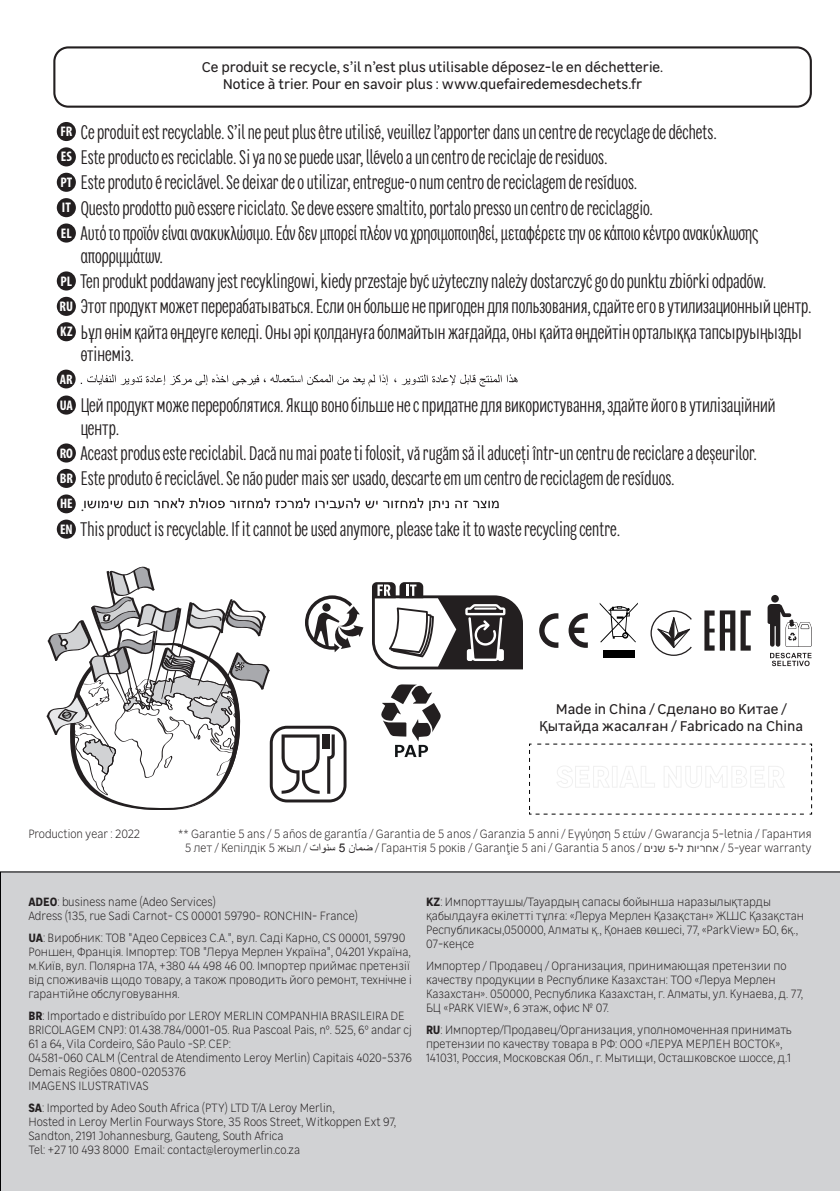
<style>
.page{position:relative;width:840px;height:1191px;background:#fff}
.page>*{position:absolute;margin:0;border:0;box-sizing:border-box;transform-origin:0 0}
.t1{font:19.8px/25.4px "Leroy Merlin Sans Condensed";color:#231f20}
.t2{font:14px/17px "Leroy Merlin Sans";color:#231f20;text-align:center}
.t3{font:700 condensed 14px/25.4px "Myriad Pro";color:#fff;text-align:justify}
.t4{font:700 condensed 13.8px "Myriad Pro";color:#fff}
.t5{font:300 12px/14px "Leroy Merlin Sans";color:#231f20;scale:.94 1}
.s1{font-family:"Arial";font-weight:400}
.s2{font-family:"Arial Hebrew"}
.s3{font-weight:700}
</style>
<div class="page">
<div style="left:0;top:871px;width:839px;height:320px;background:#d1d2d4"></div>
<div style="left:53px;top:46px;width:758px;height:62px;border:2px solid #231f20;border-radius:14px"></div>
<svg style="left:394px;top:374px;width:123px;height:13px"></svg>
<svg style="left:81px;top:374px;width:306px;height:13px"></svg>
<svg style="left:84px;top:498px;width:414px;height:13px"></svg>
<div style="left:57px;top:122px;width:19px;height:19px;background:#231f20;border-radius:50%"></div>
<div style="left:57px;top:147px;width:19px;height:19px;background:#231f20;border-radius:50%"></div>
<div style="left:57px;top:173px;width:19px;height:19px;background:#231f20;border-radius:50%"></div>
<div style="left:57px;top:198px;width:19px;height:19px;background:#231f20;border-radius:50%"></div>
<div style="left:57px;top:223px;width:19px;height:19px;background:#231f20;border-radius:50%"></div>
<div style="left:57px;top:271px;width:19px;height:19px;background:#231f20;border-radius:50%"></div>
<div style="left:57px;top:297px;width:19px;height:19px;background:#231f20;border-radius:50%"></div>
<div style="left:57px;top:322px;width:19px;height:19px;background:#231f20;border-radius:50%"></div>
<div style="left:57px;top:369px;width:19px;height:19px;background:#231f20;border-radius:50%"></div>
<div style="left:57px;top:395px;width:19px;height:19px;background:#231f20;border-radius:50%"></div>
<div style="left:57px;top:443px;width:19px;height:19px;background:#231f20;border-radius:50%"></div>
<div style="left:57px;top:469px;width:19px;height:19px;background:#231f20;border-radius:50%"></div>
<div style="left:57px;top:494px;width:19px;height:19px;background:#231f20;border-radius:50%"></div>
<div style="left:57px;top:519px;width:19px;height:19px;background:#231f20;border-radius:50%"></div>
<svg style="left:46px;top:566px;width:766px;height:249px"></svg>
<p class="t2" style="left:202px;top:58px;width:462px">Ce produit se recycle, s’il n’est plus utilisable déposez-le en déchetterie.<br>Notice à trier. Pour en savoir plus : www.quefairedemesdechets.fr</p>
<p class="t1" style="left:80px;top:118px;width:679px">Ce produit est recyclable. S’il ne peut plus être utilisé, veuillez l’apporter dans un centre de recyclage de déchets.<br>Este producto es reciclable. Si ya no se puede usar, llévelo a un centro de reciclaje de residuos.<br>Este produto é reciclável. Se deixar de o utilizar, entregue-o num centro de reciclagem de resíduos.<br>Questo prodotto può essere riciclato. Se deve essere smaltito, portalo presso un centro de reciclaggio.<br>Αυτό το προϊόν είναι ανακυκλώσιμο. Εάν δεν μπορεί πλέον να χρησιμοποιηθεί, μεταφέρετε την οε κάποιο κέντρο ανακύκλωσης</p>
<p class="t1" style="left:80px;top:242px;width:732px">απορριμμάτων.<br>Ten produkt poddawany jest recyklingowi, kiedy przestaje być użyteczny należy dostarczyć go do punktu zbiórki odpadów.<br>Этот продукт может перерабатываться. Если он больше не пригоден для пользования, сдайте его в утилизационный центр.<br>Ьұл өнім қайта өңдеуге келеді. Оны әрі қолдануға болмайтын жағдайда, оны қайта өңдейтін орталыққа тапсыруыңызды</p>
<h1 class="t1" style="left:81px;top:341px;width:55px">өтінеміз.</h1>
<h1 class="t1" style="left:81px;top:393px;width:695px;line-height:22.6px">Цей продукт може перероблятися. Якщо воно більше не с придатне для використування, здайте його в утилізаційний центр.</h1>
<p class="t1" style="left:80px;top:440px;width:678px">Aceast produs este reciclabil. Dacă nu mai poate ti folosit, vă rugăm să il aduceţi într-un centru de reciclare a deşeurilor.<br>Este produto é reciclável. Se não puder mais ser usado, descarte em um centro de reciclagem de resíduos.<br>.<br>This product is recyclable. If it cannot be used anymore, please take it to waste recycling centre.</p>
<p class="t3" style="left:60px;top:118px;width:14px">FR ES PT IT EL</p>
<p class="t3" style="left:60px;top:268px;width:15px">PL RU KZ</p>
<p class="t4" style="left:60px;top:370px;width:14px">AR</p>
<p class="t3" style="left:60px;top:392px;width:15px">UA</p>
<p class="t3" style="left:60px;top:440px;width:15px">RO<br>BR</p>
<p class="t4" style="left:60px;top:495px;width:14px">HE</p>
<p class="t3" style="left:60px;top:516px;width:14px">EN</p>
<p class="t2" style="left:538px;top:700px;width:266px">Made in China / Сделано во Китае /<br>Қытайда жасалған / Fabricado na China</p>
<p class="t5" style="left:28px;top:826px;width:120px">Production year : 2022</p>
<p class="t5" style="left:178px;top:826px;width:674px;text-align:center">** Garantie 5 ans / 5 años de garantía / Garantia de 5 anos / Garanzia 5 anni / Εγγύηση 5 ετών / Gwarancja 5-letnia / Гарантия<br>5 лет / Кепілдік 5 жыл / <span class="s1">ت سنوا 5 ضمان</span> / Гарантія 5 років / Garanţie 5 ani / Garantia 5 anos / <span class="s2">שנ ים 5-ל ת אחר י ו</span> / 5-year warranty</p>
<p class="t5" style="left:28px;top:894px;width:352px"><span class="s3">ADEO</span>: business name (Adeo Services)<br>Adress (135, rue Sadi Carnot- CS 00001 59790- RONCHIN- France)</p>
<p class="t5" style="left:28px;top:930px;width:409px"><span class="s3">UA</span>: Виробник: ТОВ "Адео Сервісез С.А.", вул. Саді Карно, СS 00001, 59790<br>Роншен, Франція. Імпортер: ТОВ "Леруа Мерлен Україна", 04201 Україна, м.Київ, вул. Полярна 17А, +380 44 498 46 00. Імпортер приймає претензії від споживачів щодо товару, а також проводить його ремонт, технічне і гарантійне обслуговування.</p>
<p class="t5" style="left:28px;top:1008px;width:409px"><span class="s3">BR</span>: Importado e distribuído por LEROY MERLIN COMPANHIA BRASILEIRA DE BRICOLAGEM CNPJ: 01.438.784/0001-05. Rua Pascoal Pais, nº. 525, 6º andar cj 61 a 64, Vila Cordeiro, São Paulo -SP. CEP:<br>04581-060 CALM (Central de Atendimento Leroy Merlin) Capitais 4020-5376<br>Demais Regiões 0800-0205376<br>IMAGENS ILUSTRATIVAS</p>
<p class="t5" style="left:28px;top:1100px;width:392px"><span class="s3">SA</span>: Imported by Adeo South Africa (PTY) LTD T/A Leroy Merlin,<br>Hosted in Leroy Merlin Fourways Store, 35 Roos Street, Witkoppen Ext 97, Sandton, 2191 Johannesburg, Gauteng, South Africa<br>Tel: +27 10 493 8000 Email: contact@leroymerlin.co.za</p>
<p class="t5" style="left:426px;top:894px;width:403px"><span class="s3">KZ</span>: Импорттаушы/Тауардың сапасы бойынша наразылықтарды қабылдауға өкілетті тұлға: «Леруа Мерлен Қазақстан» ЖШС Қазақстан Республикасы,050000, Алматы қ., Қонаев көшесі, 77, «ParkView» БО, 6қ., 07-кеңсе</p>
<p class="t5" style="left:426px;top:958px;width:402px">Импортер / Продавец / Организация, принимающая претензии по качеству продукции в Республике Казахстан: ТОО «Леруа Мерлен Казахстан». 050000, Республика Казахстан, г. Алматы, ул. Кунаева, д. 77, БЦ «PARK VIEW», 6 этаж, офис № 07.</p>
<p class="t5" style="left:426px;top:1022px;width:390px"><span class="s3">RU</span>: Импортер/Продавец/Организация, уполномоченная принимать претензии по качеству товара в РФ: ООО «ЛЕРУА МЕРЛЕН ВОСТОК»,<br>141031, Россия, Московская Обл., г. Мытищи, Осташковское шоссе, д.1</p>
</div>
